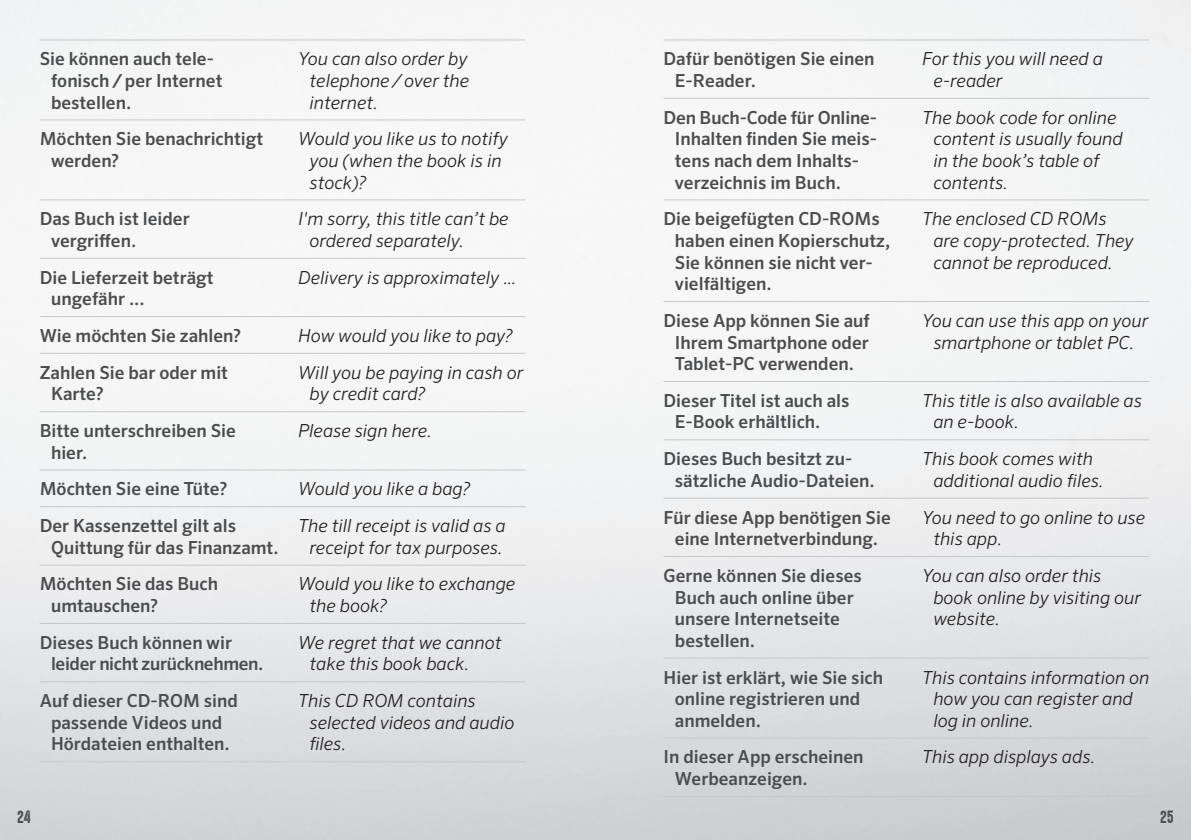
<style>
.page{position:relative;width:1191px;height:840px;background:#fff}
.page>*{position:absolute;margin:0;border:0;box-sizing:border-box;transform-origin:0 0}
.t1{font:500 18px/21.6px "Sero Pro";color:#4b4c4d}
.t2{font:italic 300 18px/21.6px "Sero Pro";color:#231f20}
.t3{font:500 18px/21.6px "Sero Pro";letter-spacing:-.02em;color:#4b4c4d}
.t4{font:16px "High Voltage Rough";color:#4b4c4d}
</style>
<div class="page">
<hr style="left:40px;top:40px;width:242px;height:1px;background:#c7c8ca">
<hr style="left:282px;top:40px;width:243px;height:1px;background:#c7c8ca">
<hr style="left:40px;top:119px;width:242px;height:1px;background:#c7c8ca">
<hr style="left:282px;top:119px;width:243px;height:1px;background:#c7c8ca">
<hr style="left:40px;top:199px;width:242px;height:1px;background:#c7c8ca">
<hr style="left:282px;top:199px;width:243px;height:1px;background:#c7c8ca">
<hr style="left:40px;top:258px;width:242px;height:1px;background:#c7c8ca">
<hr style="left:282px;top:258px;width:243px;height:1px;background:#c7c8ca">
<hr style="left:40px;top:316px;width:242px;height:1px;background:#c7c8ca">
<hr style="left:282px;top:316px;width:243px;height:1px;background:#c7c8ca">
<hr style="left:40px;top:353px;width:242px;height:1px;background:#c7c8ca">
<hr style="left:282px;top:353px;width:243px;height:1px;background:#c7c8ca">
<hr style="left:40px;top:411px;width:242px;height:1px;background:#c7c8ca">
<hr style="left:282px;top:411px;width:243px;height:1px;background:#c7c8ca">
<hr style="left:40px;top:469px;width:242px;height:1px;background:#c7c8ca">
<hr style="left:282px;top:469px;width:243px;height:1px;background:#c7c8ca">
<hr style="left:40px;top:506px;width:242px;height:1px;background:#c7c8ca">
<hr style="left:282px;top:506px;width:243px;height:1px;background:#c7c8ca">
<hr style="left:40px;top:564px;width:242px;height:1px;background:#c7c8ca">
<hr style="left:282px;top:564px;width:243px;height:1px;background:#c7c8ca">
<hr style="left:40px;top:622px;width:242px;height:1px;background:#c7c8ca">
<hr style="left:282px;top:622px;width:243px;height:1px;background:#c7c8ca">
<hr style="left:40px;top:681px;width:242px;height:1px;background:#c7c8ca">
<hr style="left:282px;top:681px;width:243px;height:1px;background:#c7c8ca">
<hr style="left:40px;top:761px;width:242px;height:1px;background:#c7c8ca">
<hr style="left:282px;top:761px;width:243px;height:1px;background:#c7c8ca">
<hr style="left:663px;top:40px;width:243px;height:1px;background:#c7c8ca">
<hr style="left:906px;top:40px;width:243px;height:1px;background:#c7c8ca">
<hr style="left:663px;top:98px;width:243px;height:1px;background:#c7c8ca">
<hr style="left:906px;top:98px;width:243px;height:1px;background:#c7c8ca">
<hr style="left:663px;top:199px;width:243px;height:1px;background:#c7c8ca">
<hr style="left:906px;top:199px;width:243px;height:1px;background:#c7c8ca">
<hr style="left:663px;top:301px;width:243px;height:1px;background:#c7c8ca">
<hr style="left:906px;top:301px;width:243px;height:1px;background:#c7c8ca">
<hr style="left:663px;top:381px;width:243px;height:1px;background:#c7c8ca">
<hr style="left:906px;top:381px;width:243px;height:1px;background:#c7c8ca">
<hr style="left:663px;top:439px;width:243px;height:1px;background:#c7c8ca">
<hr style="left:906px;top:439px;width:243px;height:1px;background:#c7c8ca">
<hr style="left:663px;top:497px;width:243px;height:1px;background:#c7c8ca">
<hr style="left:906px;top:497px;width:243px;height:1px;background:#c7c8ca">
<hr style="left:663px;top:556px;width:243px;height:1px;background:#c7c8ca">
<hr style="left:906px;top:556px;width:243px;height:1px;background:#c7c8ca">
<hr style="left:663px;top:657px;width:243px;height:1px;background:#c7c8ca">
<hr style="left:906px;top:657px;width:243px;height:1px;background:#c7c8ca">
<hr style="left:663px;top:737px;width:243px;height:1px;background:#c7c8ca">
<hr style="left:906px;top:737px;width:243px;height:1px;background:#c7c8ca">
<hr style="left:663px;top:795px;width:243px;height:1px;background:#c7c8ca">
<hr style="left:906px;top:795px;width:243px;height:1px;background:#c7c8ca">
<p class="t1" style="left:51px;top:48px;width:173px;text-indent:-11px">Sie können auch tele&shy;fonisch/per Internet bestellen.</p>
<p class="t2" style="left:309px;top:48px;width:161px;text-align:justify;text-indent:-11px">You can also order by telephone/over the internet.</p>
<p class="t1" style="left:51px;top:128px;width:213px;text-indent:-11px">Möchten Sie benachrichtigt werden?</p>
<p class="t2" style="left:309px;top:128px;width:200px;text-indent:-11px">Would you like us to notify you (when the book is in stock)?</p>
<p class="t1" style="left:51px;top:208px;width:140px;text-indent:-11px">Das Buch ist leider vergriffen.</p>
<p class="t2" style="left:309px;top:208px;width:201px;text-indent:-11px">I'm sorry, this title can’t be ordered separately.</p>
<p class="t1" style="left:51px;top:266px;width:164px;text-indent:-11px">Die Lieferzeit beträgt ungefähr ...</p>
<p class="t2" style="left:298px;top:266px;width:220px">Delivery is approximately …</p>
<p class="t1" style="left:40px;top:324px;width:203px">Wie möchten Sie zahlen?</p>
<p class="t2" style="left:298px;top:324px;width:216px">How would you like to pay?</p>
<p class="t1" style="left:51px;top:361px;width:178px;text-indent:-11px">Zahlen Sie bar oder mit<br>Karte?</p>
<p class="t2" style="left:309px;top:361px;width:215px;text-indent:-11px">Will you be paying in cash or by credit card?</p>
<p class="t1" style="left:51px;top:419px;width:186px;text-indent:-11px">Bitte unterschreiben Sie hier.</p>
<p class="t2" style="left:298px;top:419px;width:136px">Please sign here.</p>
<p class="t1" style="left:40px;top:478px;width:189px">Möchten Sie eine Tüte?</p>
<p class="t2" style="left:298px;top:478px;width:174px">Would you like a bag?</p>
<p class="t1" style="left:51px;top:514px;width:229px;text-indent:-11px">Der Kassenzettel gilt als<br>Quittung für das Finanzamt.</p>
<p class="t2" style="left:298px;top:514px;width:209px;text-align:center">The till receipt is valid as a receipt for tax purposes.</p>
<p class="t1" style="left:51px;top:573px;width:169px;text-indent:-11px">Möchten Sie das Buch umtauschen?</p>
<p class="t2" style="left:309px;top:573px;width:207px;text-indent:-11px">Would you like to exchange the book?</p>
<p class="t3" style="left:51px;top:631px;width:214px;text-indent:-11px">Dieses Buch können wir leider nicht zurücknehmen.</p>
<p class="t2" style="left:309px;top:631px;width:193px;text-indent:-11px">We regret that we cannot take this book back.</p>
<p class="t1" style="left:40px;top:689px;width:200px;text-align:center">Auf dieser CD-ROM sind passende Videos und<br>Hördateien enthalten.</p>
<p class="t2" style="left:309px;top:689px;width:206px;text-indent:-11px">This CD ROM contains selected videos and audio files.</p>
<p class="t1" style="left:675px;top:48px;width:201px;text-indent:-11px">Dafür benötigen Sie einen<br>E-Reader.</p>
<p class="t2" style="left:933px;top:48px;width:171px;text-indent:-11px">For this you will need a e-reader</p>
<p class="t1" style="left:675px;top:106px;width:204px;text-indent:-11px">Den Buch-Code für Online-<br>Inhalten finden Sie meis&shy;tens nach dem Inhalts&shy;verzeichnis im Buch.</p>
<p class="t2" style="left:933px;top:106px;width:191px;text-indent:-11px">The book code for online content is usually found in the book’s table of contents.</p>
<p class="t1" style="left:675px;top:208px;width:217px;text-indent:-11px">Die beigefügten CD-ROMs haben einen Kopierschutz,<br>Sie können sie nicht ver&shy;vielfältigen.</p>
<p class="t2" style="left:933px;top:208px;width:202px;text-indent:-11px">The enclosed CD ROMs are copy-protected. They cannot be reproduced.</p>
<p class="t1" style="left:663px;top:309px;width:208px;text-align:center">Diese App können Sie auf<br>Ihrem Smartphone oder<br>Tablet-PC verwenden.</p>
<p class="t2" style="left:922px;top:309px;width:228px;text-align:center">You can use this app on your smartphone or tablet PC.</p>
<p class="t1" style="left:675px;top:389px;width:176px;text-indent:-11px">Dieser Titel ist auch als<br>E-Book erhältlich.</p>
<p class="t2" style="left:933px;top:389px;width:210px;text-indent:-11px">This title is also available as an e-book.</p>
<p class="t1" style="left:675px;top:448px;width:201px;text-indent:-11px">Dieses Buch besitzt zu&shy;sätzliche Audio-Dateien.</p>
<p class="t2" style="left:933px;top:447px;width:172px;text-indent:-11px">This book comes with additional audio files.</p>
<p class="t1" style="left:663px;top:506px;width:229px;text-align:center">Für diese App benötigen Sie eine Internetverbindung.</p>
<p class="t2" style="left:933px;top:506px;width:213px;text-indent:-11px">You need to go online to use this app.</p>
<p class="t1" style="left:675px;top:564px;width:188px;text-indent:-11px">Gerne können Sie dieses<br>Buch auch online über unsere Internetseite bestellen.</p>
<p class="t2" style="left:933px;top:564px;width:209px;text-indent:-11px">You can also order this book online by visiting our website.</p>
<p class="t1" style="left:675px;top:666px;width:210px;text-indent:-11px">Hier ist erklärt, wie Sie sich online registrieren und anmelden.</p>
<p class="t2" style="left:933px;top:665px;width:217px;text-indent:-11px">This contains information on how you can register and log in online.</p>
<p class="t1" style="left:675px;top:745px;width:190px;text-indent:-11px">In dieser App erscheinen<br>Werbeanzeigen.</p>
<p class="t2" style="left:922px;top:745px;width:175px">This app displays ads.</p>
<p class="t4" style="left:17px;top:807px;width:15px">24</p>
<p class="t4" style="left:1160px;top:807px;width:15px">25</p>
</div>
